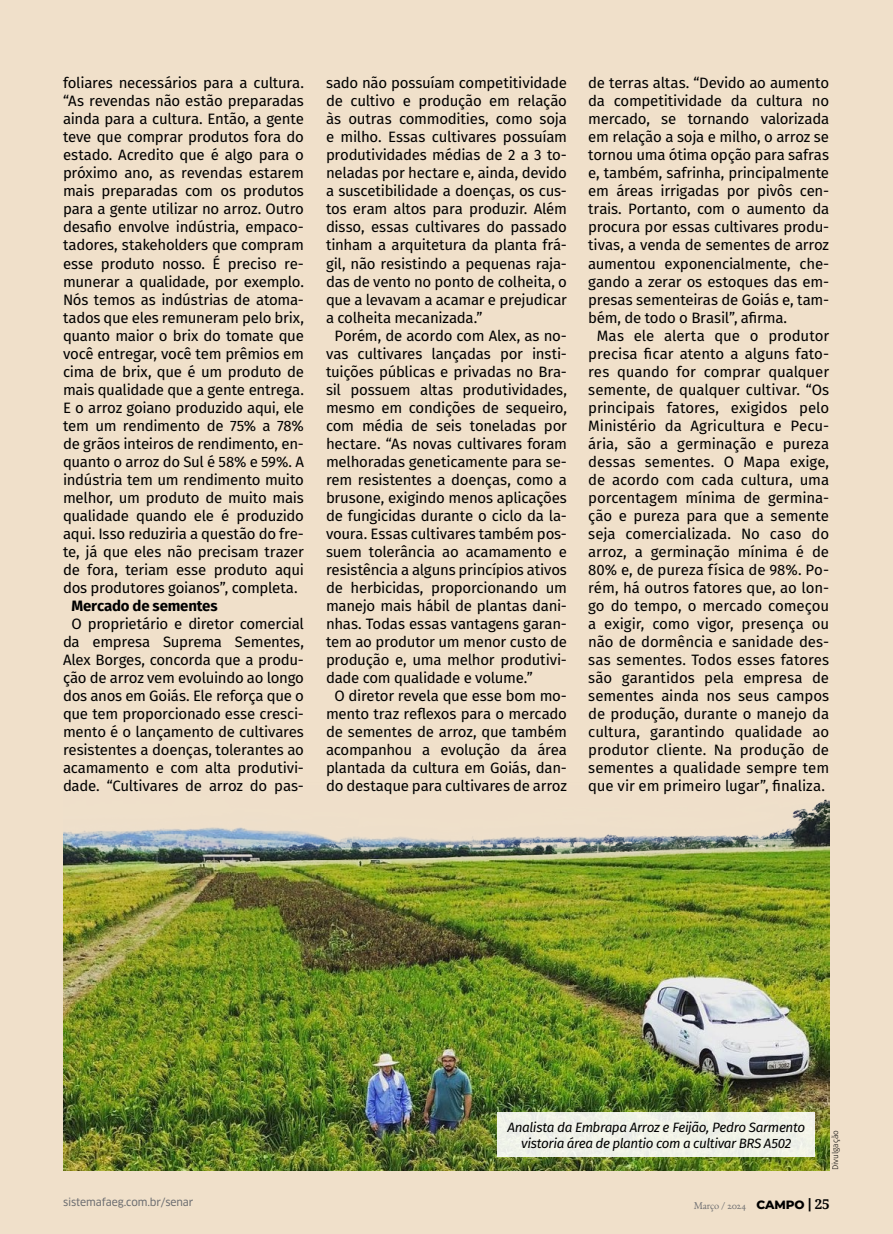
<style>
.page{position:relative;width:893px;height:1234px;background:#fff}
.page>*{position:absolute;margin:0;border:0;box-sizing:border-box;transform-origin:0 0}
.t1{font:15px/18px "Fira Sans";letter-spacing:-.015em;color:#000;text-align:justify}
.t2{font:700 15px "Fira Sans";letter-spacing:-.015em;color:#000}
.t3{font:italic 13.5px/15.5px "Fira Sans";letter-spacing:-.03em;color:#000;text-align:center}
.t4{font:10.5px "Clan OSF News";letter-spacing:-.01em;color:#6d6e71}
.t5{font:10.5px "EB Garamond 12";letter-spacing:-.01em;color:#6d6e71}
.t6{font:300 8.25px "Fira Sans";color:#000}
.s1{font-family:"Montserrat";font-weight:800;font-size:12px;color:#000}
.s2{font-family:"Clan OSF";font-weight:700;font-size:13.5px;color:#000}
.s3{font-family:"Droid Serif";font-weight:700;font-size:13.5px;color:#000}
</style>
<div class="page">
<div style="left:0;top:0;width:893px;height:1233px;background:#f0e0ca"></div>
<img style="left:64px;top:799px;width:765px;height:370px">
<div style="left:497px;top:1112px;width:318px;height:44px;background:#f0f2e8"></div>
<p class="t1" style="left:63px;top:74px;width:242px">foliares necessários para a cultura. “As revendas não estão preparadas ainda para a cultura. Então, a gente teve que comprar produtos fora do estado. Acredito que é algo para o próximo ano, as revendas estarem mais preparadas com os produtos para a gente utilizar no arroz. Outro desafio envolve indústria, empaco&shy;tadores, stakeholders que compram esse produto nosso. É preciso re&shy;munerar a qualidade, por exemplo.<br>Nós temos as indústrias de atoma&shy;tados que eles remuneram pelo brix, quanto maior o brix do tomate que você entregar, você tem prêmios em cima de brix, que é um produto de mais qualidade que a gente entrega.<br>E o arroz goiano produzido aqui, ele tem um rendimento de 75% a 78% de grãos inteiros de rendimento, en&shy;quanto o arroz do Sul é 58% e 59%. A indústria tem um rendimento muito melhor, um produto de muito mais qualidade quando ele é produzido aqui. Isso reduziria a questão do fre&shy;te, já que eles não precisam trazer de fora, teriam esse produto aqui dos produtores goianos”, completa.</p>
<p class="t2" style="left:72px;top:592px;width:148px">Mercado de sementes</p>
<p class="t1" style="left:63px;top:614px;width:242px;text-align:center">O proprietário e diretor comercial da empresa Suprema Sementes, Alex Borges, concorda que a produ&shy;ção de arroz vem evoluindo ao longo dos anos em Goiás. Ele reforça que o que tem proporcionado esse cresci&shy;mento é o lançamento de cultivares resistentes a doenças, tolerantes ao acamamento e com alta produtivi&shy;dade. “Cultivares de arroz do pas-</p>
<p class="t1" style="left:326px;top:74px;width:242px">sado não possuíam competitividade</p>
<p class="t1" style="left:326px;top:92px;width:242px">de cultivo e produção em relação</p>
<p class="t1" style="left:326px;top:110px;width:242px">às outras commodities, como soja</p>
<p class="t1" style="left:326px;top:128px;width:242px">e milho. Essas cultivares possuíam</p>
<p class="t1" style="left:326px;top:146px;width:242px">produtividades médias de 2 a 3 to-</p>
<p class="t1" style="left:326px;top:164px;width:242px">neladas por hectare e, ainda, devido</p>
<p class="t1" style="left:326px;top:182px;width:242px">a suscetibilidade a doenças, os cus-</p>
<p class="t1" style="left:326px;top:200px;width:242px">tos eram altos para produzir. Além</p>
<p class="t1" style="left:326px;top:218px;width:242px">disso, essas cultivares do passado</p>
<p class="t1" style="left:326px;top:236px;width:242px">tinham a arquitetura da planta frá-</p>
<p class="t1" style="left:326px;top:254px;width:242px">gil, não resistindo a pequenas raja-</p>
<p class="t1" style="left:326px;top:272px;width:242px">das de vento no ponto de colheita, o</p>
<p class="t1" style="left:326px;top:290px;width:242px">que a levavam a acamar e prejudicar</p>
<p class="t1" style="left:326px;top:308px;width:158px">a colheita mecanizada.”</p>
<p class="t1" style="left:334px;top:326px;width:234px">Porém, de acordo com Alex, as no-</p>
<p class="t1" style="left:326px;top:344px;width:242px">vas cultivares lançadas por insti-</p>
<p class="t1" style="left:326px;top:362px;width:242px">tuições públicas e privadas no Bra-</p>
<p class="t1" style="left:326px;top:380px;width:242px">sil possuem altas produtividades,</p>
<p class="t1" style="left:326px;top:398px;width:242px">mesmo em condições de sequeiro,</p>
<p class="t1" style="left:326px;top:416px;width:242px">com média de seis toneladas por</p>
<p class="t1" style="left:326px;top:434px;width:242px">hectare. “As novas cultivares foram</p>
<p class="t1" style="left:326px;top:452px;width:242px">melhoradas geneticamente para se-</p>
<p class="t1" style="left:326px;top:470px;width:242px">rem resistentes a doenças, como a</p>
<p class="t1" style="left:326px;top:488px;width:242px">brusone, exigindo menos aplicações</p>
<p class="t1" style="left:326px;top:506px;width:242px">de fungicidas durante o ciclo da la-</p>
<p class="t1" style="left:326px;top:524px;width:242px">voura. Essas cultivares também pos-</p>
<p class="t1" style="left:326px;top:542px;width:242px">suem tolerância ao acamamento e</p>
<p class="t1" style="left:326px;top:560px;width:242px">resistência a alguns princípios ativos</p>
<p class="t1" style="left:326px;top:578px;width:242px">de herbicidas, proporcionando um</p>
<p class="t1" style="left:326px;top:596px;width:242px">manejo mais hábil de plantas dani-</p>
<p class="t1" style="left:326px;top:614px;width:242px">nhas. Todas essas vantagens garan-</p>
<p class="t1" style="left:326px;top:632px;width:242px">tem ao produtor um menor custo de</p>
<p class="t1" style="left:326px;top:650px;width:242px">produção e, uma melhor produtivi-</p>
<p class="t1" style="left:326px;top:668px;width:208px">dade com qualidade e volume.”</p>
<p class="t1" style="left:334px;top:686px;width:234px">O diretor revela que esse bom mo-</p>
<p class="t1" style="left:326px;top:704px;width:242px">mento traz reflexos para o mercado</p>
<p class="t1" style="left:326px;top:722px;width:242px">de sementes de arroz, que também</p>
<p class="t1" style="left:326px;top:740px;width:242px">acompanhou a evolução da área</p>
<p class="t1" style="left:326px;top:758px;width:242px">plantada da cultura em Goiás, dan-</p>
<p class="t1" style="left:326px;top:776px;width:242px">do destaque para cultivares de arroz</p>
<p class="t1" style="left:588px;top:74px;width:242px">de terras altas. “Devido ao aumento</p>
<p class="t1" style="left:588px;top:92px;width:242px">da competitividade da cultura no</p>
<p class="t1" style="left:588px;top:110px;width:242px">mercado, se tornando valorizada</p>
<p class="t1" style="left:588px;top:128px;width:242px">em relação a soja e milho, o arroz se</p>
<p class="t1" style="left:588px;top:146px;width:242px">tornou uma ótima opção para safras</p>
<p class="t1" style="left:588px;top:164px;width:242px">e, também, safrinha, principalmente</p>
<p class="t1" style="left:588px;top:182px;width:242px">em áreas irrigadas por pivôs cen-</p>
<p class="t1" style="left:588px;top:200px;width:242px">trais. Portanto, com o aumento da</p>
<p class="t1" style="left:588px;top:218px;width:242px">procura por essas cultivares produ-</p>
<p class="t1" style="left:588px;top:236px;width:242px">tivas, a venda de sementes de arroz</p>
<p class="t1" style="left:588px;top:254px;width:242px">aumentou exponencialmente, che-</p>
<p class="t1" style="left:588px;top:272px;width:242px">gando a zerar os estoques das em-</p>
<p class="t1" style="left:588px;top:290px;width:242px">presas sementeiras de Goiás e, tam-</p>
<p class="t1" style="left:588px;top:308px;width:200px">bém, de todo o Brasil”, afirma.</p>
<p class="t1" style="left:597px;top:326px;width:234px">Mas ele alerta que o produtor</p>
<p class="t1" style="left:588px;top:344px;width:242px">precisa ficar atento a alguns fato-</p>
<p class="t1" style="left:588px;top:362px;width:242px">res quando for comprar qualquer</p>
<p class="t1" style="left:588px;top:380px;width:242px">semente, de qualquer cultivar. “Os</p>
<p class="t1" style="left:588px;top:398px;width:242px">principais fatores, exigidos pelo</p>
<p class="t1" style="left:588px;top:416px;width:242px">Ministério da Agricultura e Pecu-</p>
<p class="t1" style="left:588px;top:434px;width:242px">ária, são a germinação e pureza</p>
<p class="t1" style="left:588px;top:452px;width:242px">dessas sementes. O Mapa exige,</p>
<p class="t1" style="left:588px;top:470px;width:242px">de acordo com cada cultura, uma</p>
<p class="t1" style="left:588px;top:488px;width:242px">porcentagem mínima de germina-</p>
<p class="t1" style="left:588px;top:506px;width:242px">ção e pureza para que a semente</p>
<p class="t1" style="left:588px;top:524px;width:242px">seja comercializada. No caso do</p>
<p class="t1" style="left:588px;top:542px;width:242px">arroz, a germinação mínima é de</p>
<p class="t1" style="left:588px;top:560px;width:242px">80% e, de pureza física de 98%. Po-</p>
<p class="t1" style="left:588px;top:578px;width:242px">rém, há outros fatores que, ao lon-</p>
<p class="t1" style="left:588px;top:596px;width:242px">go do tempo, o mercado começou</p>
<p class="t1" style="left:588px;top:614px;width:242px">a exigir, como vigor, presença ou</p>
<p class="t1" style="left:588px;top:632px;width:242px">não de dormência e sanidade des-</p>
<p class="t1" style="left:588px;top:650px;width:242px">sas sementes. Todos esses fatores</p>
<p class="t1" style="left:588px;top:668px;width:242px">são garantidos pela empresa de</p>
<p class="t1" style="left:588px;top:686px;width:242px">sementes ainda nos seus campos</p>
<p class="t1" style="left:588px;top:704px;width:242px">de produção, durante o manejo da</p>
<p class="t1" style="left:588px;top:722px;width:242px">cultura, garantindo qualidade ao</p>
<p class="t1" style="left:588px;top:740px;width:242px">produtor cliente. Na produção de</p>
<p class="t1" style="left:588px;top:758px;width:242px">sementes a qualidade sempre tem</p>
<p class="t1" style="left:588px;top:776px;width:238px">que vir em primeiro lugar”, finaliza.</p>
<p class="t3" style="left:507px;top:1119px;width:299px">Analista da Embrapa Arroz e Feijão, Pedro Sarmento vistoria área de plantio com a cultivar BRS A502</p>
<p class="t6" style="left:829px;top:1169px;width:42px;rotate:-90deg">Divulgação</p>
<p class="t4" style="left:63px;top:1195px;width:132px">sistemafaeg.com.br/senar</p>
<p class="t5" style="left:694px;top:1198px;width:137px">Março / 2024 <span class="s1">CAMPO</span> <span class="s2">|</span> <span class="s3">25</span></p>
</div>
